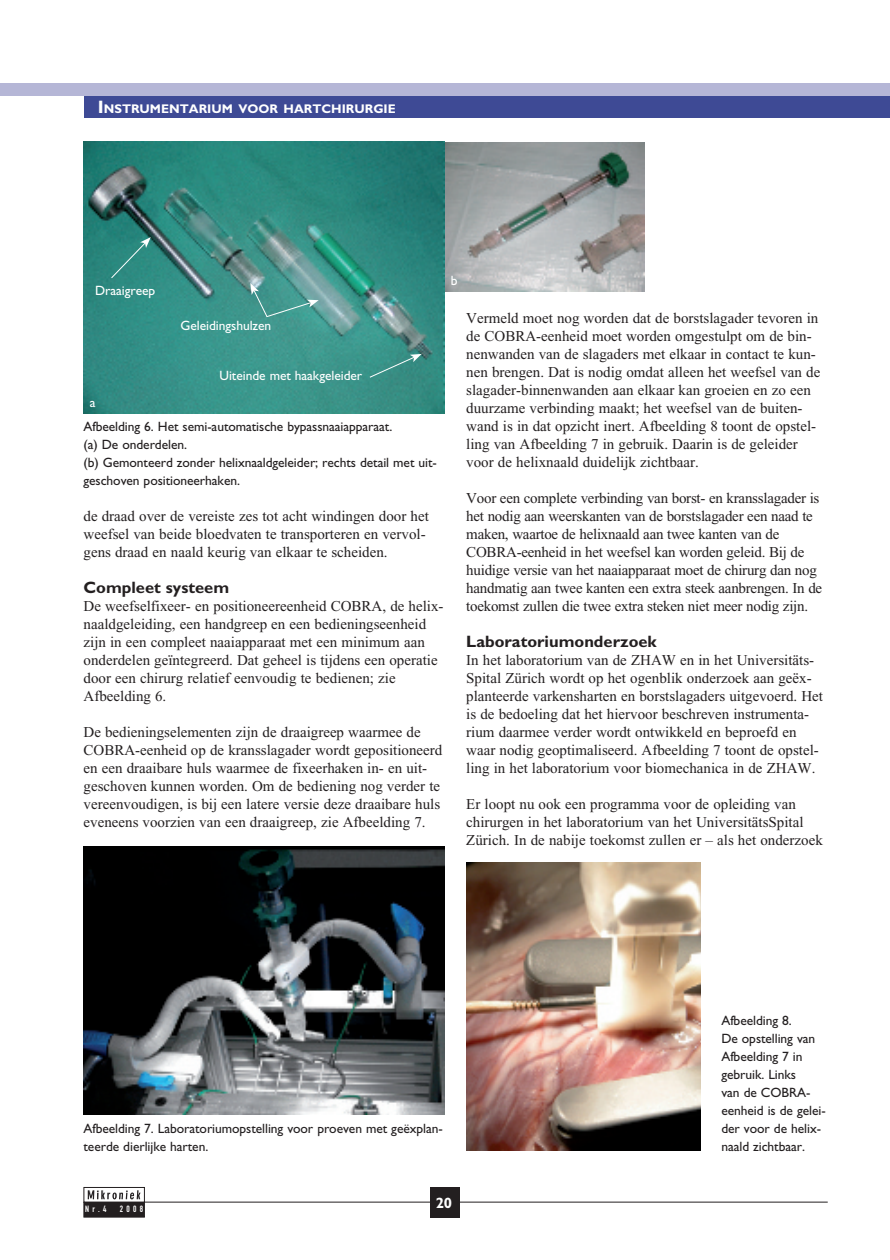
<style>
.page{position:relative;width:890px;height:1260px;background:#fff}
.page>*{position:absolute;margin:0;border:0;box-sizing:border-box;transform-origin:0 0}
.t1{font:700 16.5px "Gill Sans";color:#231f20}
.t2{font:15px/18px "Times New Roman";color:#231f20}
.t3{font:700 15px "Gill Sans";color:#fff}
.t4{font:13.5px/18px "Gill Sans";letter-spacing:-.005em;color:#231f20}
.t5{font:13.5px "Gill Sans";letter-spacing:-.005em;color:#fff}
.t6{font:700 12.6px "Gill Sans";color:#fff}
.t7{font:9px "DIN Engschrift Alternate";letter-spacing:.37em;color:#fff}
.s1{font-size:18px}
</style>
<div class="page">
<div style="left:0;top:84px;width:890px;height:12px;background:#b5b6d6"></div>
<div style="left:84px;top:96px;width:806px;height:22px;background:#3e4a95"></div>
<hr style="left:84px;top:1202px;width:744px;height:1px;background:#231f20">
<svg style="left:87px;top:1190px;width:53px;height:10px"></svg>
<svg style="left:88px;top:1190px;width:53px;height:9px"></svg>
<div style="left:84px;top:1187px;width:61px;height:15px;border:1px solid #231f20"></div>
<div style="left:84px;top:1202px;width:61px;height:15px;background:#231f20"></div>
<div style="left:430px;top:1186px;width:30px;height:31px;background:#231f20"></div>
<img style="left:445px;top:142px;width:200px;height:150px">
<img style="left:84px;top:142px;width:361px;height:271px">
<svg style="left:110px;top:237px;width:41px;height:42px;background:#348e85"></svg>
<svg style="left:250px;top:283px;width:69px;height:35px;background:#55a099"></svg>
<svg style="left:369px;top:354px;width:53px;height:24px"></svg>
<img style="left:466px;top:862px;width:234px;height:288px">
<img style="left:84px;top:846px;width:361px;height:268px">
<p class="t6" style="left:98px;top:101px;width:299px"><span class="s1">I</span>NSTRUMENTARIUM VOOR HARTCHIRURGIE</p>
<p class="t5" style="left:95px;top:282px;width:62px">Draaigreep</p>
<p class="t5" style="left:90px;top:395px;width:7px">a</p>
<p class="t5" style="left:181px;top:317px;width:92px">Geleidingshulzen</p>
<p class="t5" style="left:220px;top:367px;width:144px">Uiteinde met haakgeleider</p>
<p class="t4" style="left:84px;top:417px;width:355px">Afbeelding 6. Het semi-automatische bypassnaaiapparaat.<br>(a) De onderdelen.<br>(b) Gemonteerd zonder helixnaaldgeleider; rechts detail met uit&shy;geschoven positioneerhaken.</p>
<p class="t5" style="left:451px;top:272px;width:8px">b</p>
<p class="t2" style="left:84px;top:507px;width:347px">de draad over de vereiste zes tot acht windingen door het weefsel van beide bloedvaten te transporteren en vervol&shy;gens draad en naald keurig van elkaar te scheiden.</p>
<p class="t1" style="left:84px;top:577px;width:147px">Compleet systeem</p>
<p class="t2" style="left:84px;top:597px;width:362px">De weefselfixeer- en positioneereenheid COBRA, de helix&shy;naaldgeleiding, een handgreep en een bedieningseenheid zijn in een compleet naaiapparaat met een minimum aan onderdelen geïntegreerd. Dat geheel is tijdens een operatie door een chirurg relatief eenvoudig te bedienen; zie Afbeelding 6.</p>
<p class="t2" style="left:84px;top:723px;width:360px">De bedieningselementen zijn de draaigreep waarmee de COBRA-eenheid op de kransslagader wordt gepositioneerd en een draaibare huls waarmee de fixeerhaken in- en uit&shy;geschoven kunnen worden. Om de bediening nog verder te vereenvoudigen, is bij een latere versie deze draaibare huls eveneens voorzien van een draaigreep, zie Afbeelding 7.</p>
<p class="t2" style="left:466px;top:309px;width:356px">Vermeld moet nog worden dat de borstslagader tevoren in de COBRA-eenheid moet worden omgestulpt om de bin&shy;nenwanden van de slagaders met elkaar in contact te kun&shy;nen brengen. Dat is nodig omdat alleen het weefsel van de slagader-binnenwanden aan elkaar kan groeien en zo een duurzame verbinding maakt; het weefsel van de buiten&shy;wand is in dat opzicht inert. Afbeelding 8 toont de opstel&shy;ling van Afbeelding 7 in gebruik. Daarin is de geleider voor de helixnaald duidelijk zichtbaar.</p>
<p class="t2" style="left:466px;top:489px;width:357px">Voor een complete verbinding van borst- en kransslagader is het nodig aan weerskanten van de borstslagader een naad te maken, waartoe de helixnaald aan twee kanten van de COBRA-eenheid in het weefsel kan worden geleid. Bij de huidige versie van het naaiapparaat moet de chirurg dan nog handmatig aan twee kanten een extra steek aanbrengen. In de toekomst zullen die twee extra steken niet meer nodig zijn.</p>
<p class="t1" style="left:466px;top:631px;width:192px">Laboratoriumonderzoek</p>
<p class="t2" style="left:466px;top:651px;width:358px">In het laboratorium van de ZHAW en in het Universitäts-Spital Zürich wordt op het ogenblik onderzoek aan geëx&shy;planteerde varkensharten en borstslagaders uitgevoerd. Het is de bedoeling dat het hiervoor beschreven instrumenta&shy;rium daarmee verder wordt ontwikkeld en beproefd en waar nodig geoptimaliseerd. Afbeelding 7 toont de opstel&shy;ling in het laboratorium voor biomechanica in de ZHAW.</p>
<p class="t2" style="left:466px;top:795px;width:358px">Er loopt nu ook een programma voor de opleiding van chirurgen in het laboratorium van het UniversitätsSpital<br>Zürich. In de nabije toekomst zullen er – als het onderzoek</p>
<p class="t4" style="left:84px;top:1119px;width:361px">Afbeelding 7. Laboratoriumopstelling voor proeven met geëxplan&shy;teerde dierlijke harten.</p>
<p class="t7" style="left:85px;top:1204px;width:23px">Nr.4</p>
<p class="t7" style="left:120px;top:1204px;width:25px">2008</p>
<p class="t3" style="left:436px;top:1194px;width:18px">20</p>
<p class="t4" style="left:721px;top:1011px;width:106px">Afbeelding 8.<br>De opstelling van<br>Afbeelding 7 in gebruik. Links<br>van de COBRA&shy;eenheid is de gelei&shy;der voor de helix&shy;naald zichtbaar.</p>
</div>
